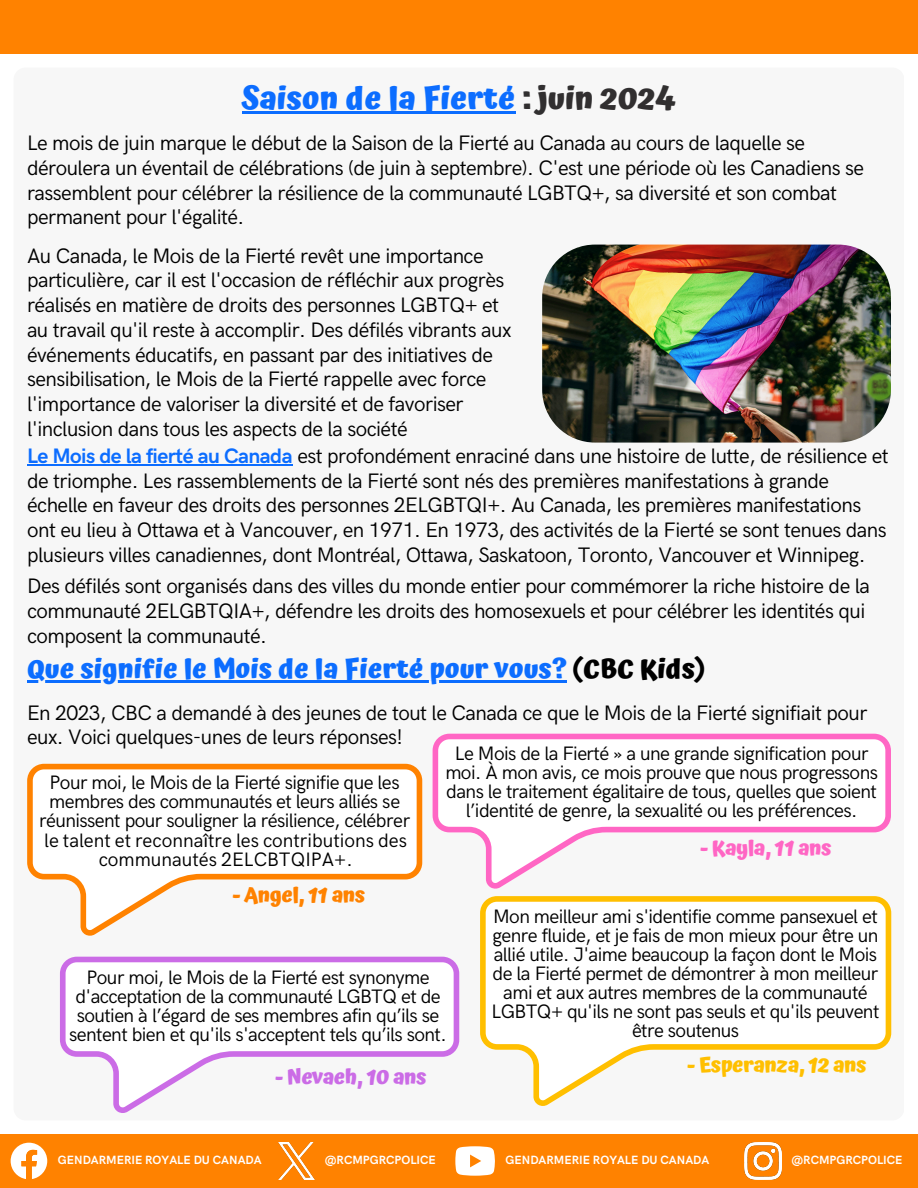
<style>
.page{position:relative;width:918px;height:1188px;background:#fff}
.page>*{position:absolute;margin:0;border:0;box-sizing:border-box;transform-origin:0 0}
.t1{font:700 31.5px "Atma";color:#0c6dff}
.t2{font:700 27px "Atma";color:#0c6dff}
.t3{font:21px/24.8px "HK Grotesk";letter-spacing:-.025em;color:#000}
.t4{font:700 21px "Atma";letter-spacing:-.025em;color:#ffbf00}
.t5{font:700 21px "Atma";letter-spacing:-.025em;color:#cb6ce6}
.t6{font:700 21px "Atma";letter-spacing:-.025em;color:#ff8200}
.t7{font:700 21px "Atma";letter-spacing:-.025em;color:#ff66c4}
.t8{font:19.5px/19.2px "HK Grotesk";letter-spacing:-.03em;color:#000;text-align:center}
.t9{font:700 12px "HK Grotesk";color:#fff}
.s1{color:#312f30}
.s2{font-weight:700;color:#0c6dff}
.s3{color:#000}
</style>
<div class="page">
<div style="left:0;top:0;width:918px;height:54px;background:#ff8200"></div>
<div style="left:0;top:1134px;width:918px;height:54px;background:#ff8200"></div>
<img style="left:542px;top:245px;width:349px;height:198px">
<svg style="left:27px;top:764px;width:395px;height:172px"></svg>
<hr style="left:27px;top:464px;width:265px;height:1px;background:#0c6dff">
<hr style="left:27px;top:681px;width:540px;height:2px;background:#0c6dff">
<hr style="left:242px;top:111px;width:273px;height:2px;background:#0c6dff">
<svg style="left:480px;top:896px;width:411px;height:210px"></svg>
<svg style="left:433px;top:734px;width:457px;height:155px"></svg>
<svg style="left:60px;top:957px;width:399px;height:156px"></svg>
<svg style="left:11px;top:1143px;width:36px;height:36px"></svg>
<img style="left:278px;top:1143px;width:36px;height:37px">
<img style="left:744px;top:1143px;width:37px;height:37px">
<svg style="left:455px;top:1146px;width:40px;height:30px"></svg>
<h4 class="t1" style="left:242px;top:79px;width:436px">Saison de la Fierté <span class="s1">: juin 2024</span></h4>
<h3 class="t3" style="left:27px;top:131px;width:839px">Le mois de juin marque le début de la Saison de la Fierté au Canada au cours de laquelle se déroulera un éventail de célébrations (de juin à septembre). C'est une période où les Canadiens se rassemblent pour célébrer la résilience de la communauté LGBTQ+, sa diversité et son combat permanent pour l'égalité.</h3>
<h1 class="t3" style="left:27px;top:244px;width:486px">Au Canada, le Mois de la Fierté revêt une importance particulière, car il est l'occasion de réfléchir aux progrès réalisés en matière de droits des personnes LGBTQ+ et au travail qu'il reste à accomplir. Des défilés vibrants aux événements éducatifs, en passant par des initiatives de sensibilisation, le Mois de la Fierté rappelle avec force l'importance de valoriser la diversité et de favoriser l'inclusion dans tous les aspects de la société</h1>
<h4 class="t3" style="left:27px;top:444px;width:863px"><span class="s2">Le Mois de la fierté au Canada</span> est profondément enraciné dans une histoire de lutte, de résilience et de triomphe. Les rassemblements de la Fierté sont nés des premières manifestations à grande échelle en faveur des droits des personnes 2ELGBTQI+. Au Canada, les premières manifestations ont eu lieu à Ottawa et à Vancouver, en 1971. En 1973, des activités de la Fierté se sont tenues dans plusieurs villes canadiennes, dont Montréal, Ottawa, Saskatoon, Toronto, Vancouver et Winnipeg.</h4>
<h2 class="t3" style="left:27px;top:575px;width:844px">Des défilés sont organisés dans des villes du monde entier pour commémorer la riche histoire de la communauté 2ELGBTQIA+, défendre les droits des homosexuels et pour célébrer les identités qui composent la communauté.</h2>
<h4 class="t2" style="left:27px;top:653px;width:682px">Que signifie le Mois de la Fierté pour vous? <span class="s3">(CBC Kids)</span></h4>
<h4 class="t3" style="left:27px;top:701px;width:842px">En 2023, CBC a demandé à des jeunes de tout le Canada ce que le Mois de la Fierté signifiait pour eux. Voici quelques-unes de leurs réponses!</h4>
<h4 class="t8" style="left:445px;top:744px;width:434px">Le Mois de la Fierté » a une grande signification pour moi. À mon avis, ce mois prouve que nous progressons dans le traitement égalitaire de tous, quelles que soient l’identité de genre, la sexualité ou les préférences.</h4>
<h3 class="t7" style="left:700px;top:835px;width:133px">- Kayla, 11 ans</h3>
<h4 class="t8" style="left:39px;top:774px;width:373px">Pour moi, le Mois de la Fierté signifie que les membres des communautés et leurs alliés se réunissent pour souligner la résilience, célébrer le talent et reconnaître les contributions des communautés 2ELCBTQIPA+.</h4>
<h4 class="t6" style="left:233px;top:882px;width:134px">- Angel, 11 ans</h4>
<h4 class="t8" style="left:491px;top:907px;width:389px">Mon meilleur ami s'identifie comme pansexuel et genre fluide, et je fais de mon mieux pour être un allié utile. J'aime beaucoup la façon dont le Mois de la Fierté permet de démontrer à mon meilleur ami et aux autres membres de la communauté LGBTQ+ qu'ils ne sont pas seuls et qu'ils peuvent être soutenus</h4>
<h3 class="t4" style="left:687px;top:1052px;width:181px">- Esperanza, 12 ans</h3>
<h4 class="t8" style="left:69px;top:968px;width:379px">Pour moi, le Mois de la Fierté est synonyme d'acceptation de la communauté LGBTQ et de soutien à l’égard de ses membres afin qu’ils se sentent bien et qu'ils s'acceptent tels qu’ils sont.</h4>
<h3 class="t5" style="left:275px;top:1064px;width:153px">- Nevaeh, 10 ans</h3>
<p class="t9" style="left:58px;top:1153px;width:205px">GENDARMERIE ROYALE DU CANADA</p>
<p class="t9" style="left:325px;top:1153px;width:113px">@RCMPGRCPOLICE</p>
<p class="t9" style="left:506px;top:1153px;width:205px">GENDARMERIE ROYALE DU CANADA</p>
<p class="t9" style="left:792px;top:1153px;width:113px">@RCMPGRCPOLICE</p>
</div>
